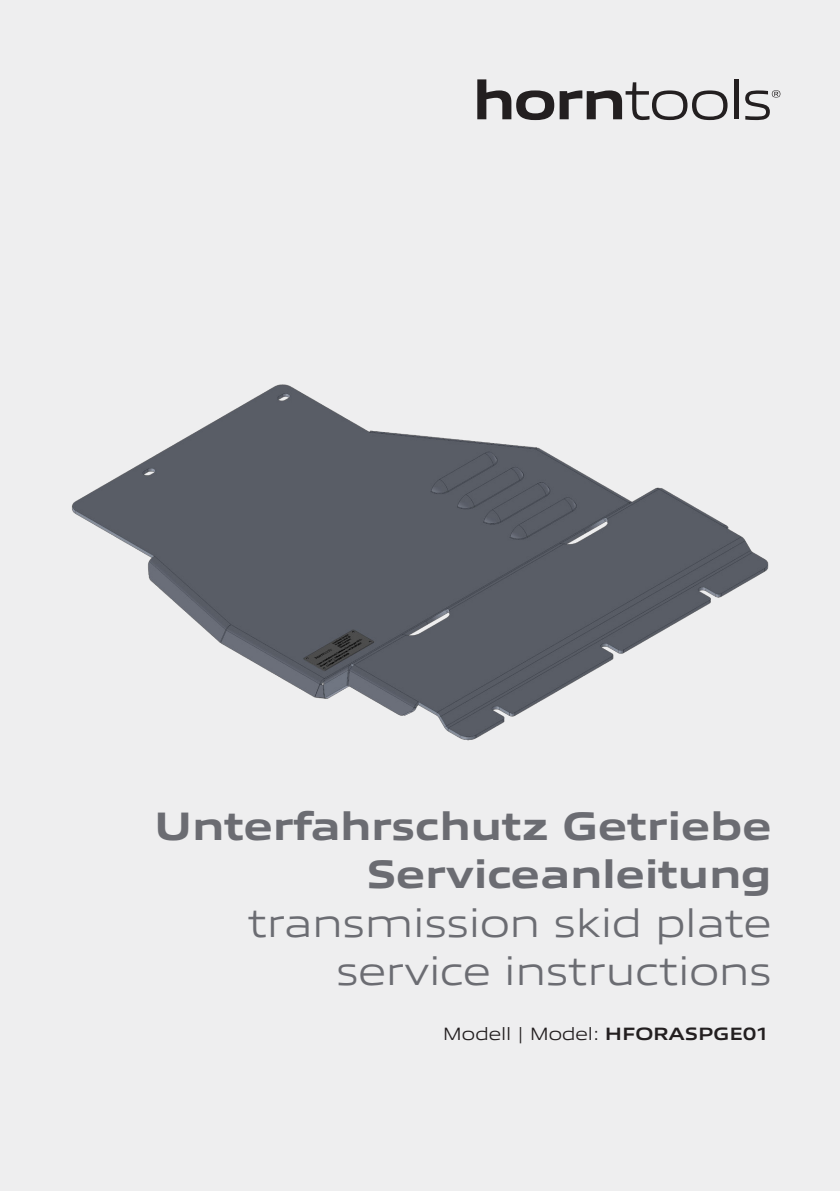
<style>
.page{position:relative;width:840px;height:1191px;background:#fff}
.page>*{position:absolute;margin:0;border:0;box-sizing:border-box;transform-origin:0 0}
.t1{font:300 40px "Allumi Std Extended";letter-spacing:-.01em;color:#6b6c72}
.t2{font:800 40px "Allumi Std Extended";letter-spacing:-.01em;color:#6b6c72}
.t3{font:300 18px "Allumi Std Extended";letter-spacing:-.01em;color:#231f20}
.s1{font-weight:700}
</style>
<div class="page">
<div style="left:0;top:0;width:839px;height:1191px;background:#eeeeef"></div>
<svg style="left:477px;top:79px;width:250px;height:41px"></svg>
<svg style="left:734px;top:79px;width:3px;height:40px"></svg>
<svg style="left:745px;top:90px;width:35px;height:30px"></svg>
<img style="left:72px;top:384px;width:696px;height:357px">
<p class="t2" style="left:154px;top:804px;width:618px">Unterfahrschutz Getriebe</p>
<p class="t2" style="left:366px;top:852px;width:407px">Serviceanleitung</p>
<p class="t1" style="left:247px;top:901px;width:525px">transmission skid plate</p>
<p class="t1" style="left:336px;top:949px;width:437px">service instructions</p>
<p class="t3" style="left:442px;top:1023px;width:327px">Modell | Model: <span class="s1">HFORASPGE01</span></p>
</div>
